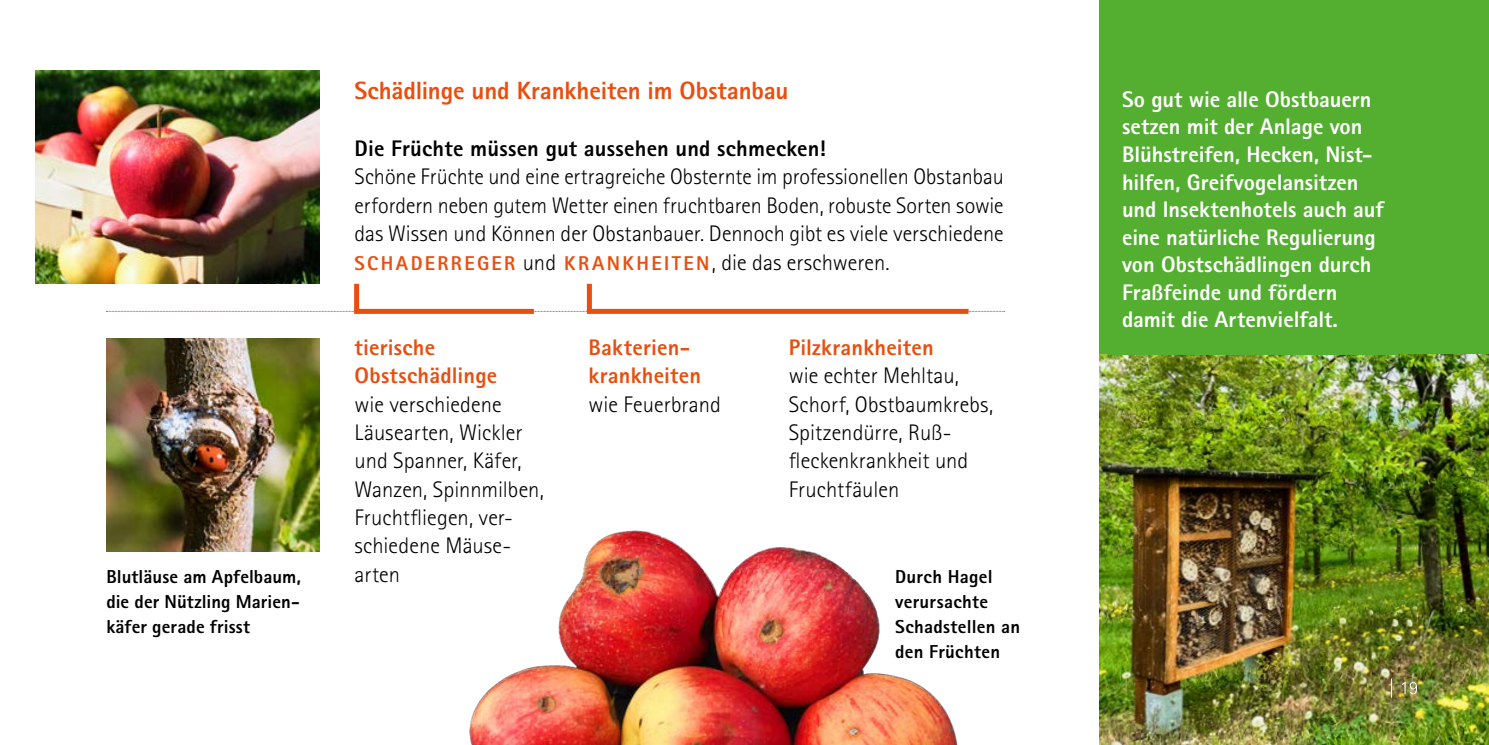
<style>
.page{position:relative;width:1489px;height:745px;background:#fff}
.page>*{position:absolute;margin:0;border:0;box-sizing:border-box;transform-origin:0 0}
.t1{font:800 25px "Rotis Sans Serif Pro";letter-spacing:-.005em;color:#e94e0e}
.p_flie_text{font:300 22.5px/28.2px "Rotis Sans Serif Pro";letter-spacing:.005em;color:#000}
.p_flie_text-2{font:800 22.5px/27.5px "Rotis Sans Serif Pro";color:#fff}
.p_flie_text-3{font:800 22.5px "Rotis Sans Serif Pro";letter-spacing:.01em;color:#000}
.p_flie_text-4{font:800 22.5px/28.2px "Rotis Sans Serif Pro";letter-spacing:.005em;color:#e94e0e}
.p_flie_text-5{font:800 20px "Rotis Sans Serif Pro";letter-spacing:.12em;color:#e94e0e}
.p_zahlen_7_5_zentrie{font:800 18.75px/25px "Rotis Sans Serif Pro";letter-spacing:.01em;color:#000}
.s1{font-weight:300;font-size:22.5px;color:#000}
.s2{font-weight:800;color:#e94e0e}
.s3{font-weight:300;color:#000}
</style>
<div class="page">
<div style="left:1098px;top:0;width:390px;height:354px;background:#54af31"></div>
<img style="left:469px;top:530px;width:489px;height:214px">
<img style="left:35px;top:71px;width:284px;height:212px">
<img style="left:1099px;top:354px;width:389px;height:390px">
<img style="left:106px;top:339px;width:213px;height:212px">
<svg style="left:106px;top:311px;width:898px;height:1px"></svg>
<div style="left:354px;top:283px;width:5px;height:28px;background:#e94e0e"></div>
<div style="left:587px;top:283px;width:5px;height:28px;background:#e94e0e"></div>
<div style="left:354px;top:309px;width:180px;height:5px;background:#e94e0e"></div>
<div style="left:587px;top:309px;width:381px;height:5px;background:#e94e0e"></div>
<svg style="left:1390px;top:678px;width:26px;height:19px"></svg>
<h3 class="t1" style="left:354px;top:75px;width:435px">Schädlinge und Krankheiten im Obstanbau</h3>
<p class="p_flie_text-3" style="left:354px;top:134px;width:473px">Die Früchte müssen gut aussehen und schmecken!</p>
<p class="p_flie_text" style="left:354px;top:163px;width:650px;text-align:justify">Schöne Früchte und eine ertragreiche Obsternte im professionellen Obstanbau erfordern neben gutem Wetter einen fruchtbaren Boden, robuste Sorten sowie das Wissen und Können der Obstanbauer. Dennoch gibt es viele verschiedene</p>
<p class="p_flie_text-5" style="left:354px;top:250px;width:536px">SCHADERREGER <span class="s1">und</span> KRANKHEITEN<span class="s1">, die das erschweren.</span></p>
<p class="p_flie_text" style="left:354px;top:333px;width:191px"><span class="s2">tierische<br>Obstschädlinge<br></span>wie verschiedene<br>Läusearten, Wickler und Spanner, Käfer,<br>Wanzen, Spinnmilben,<br>Fruchtfliegen, ver&shy;schiedene Mäuse&shy;arten</p>
<p class="p_flie_text-4" style="left:588px;top:332px;width:134px">Bakterien&shy;krankheiten <span class="s3">wie Feuerbrand</span></p>
<p class="p_flie_text" style="left:788px;top:333px;width:206px"><span class="s2">Pilzkrankheiten<br></span>wie echter Mehltau,<br>Schorf, Obstbaumkrebs,<br>Spitzendürre, Ruß&shy;fleckenkrankheit und<br>Fruchtfäulen</p>
<p class="p_zahlen_7_5_zentrie" style="left:106px;top:563px;width:196px">Blutläuse am Apfelbaum, die der Nützling Marien&shy;käfer gerade frisst</p>
<p class="p_zahlen_7_5_zentrie" style="left:895px;top:563px;width:126px">Durch Hagel verursachte<br>Schadstellen an den Früchten</p>
<p class="p_flie_text-2" style="left:1121px;top:85px;width:263px">So gut wie alle Obstbauern setzen mit der Anlage von<br>Blühstreifen, Hecken, Nist&shy;hilfen, Greifvogelansitzen und Insektenhotels auch auf eine natürliche Regulierung von Obstschädlingen durch<br>Fraßfeinde und fördern damit die Artenvielfalt.</p>
</div>
